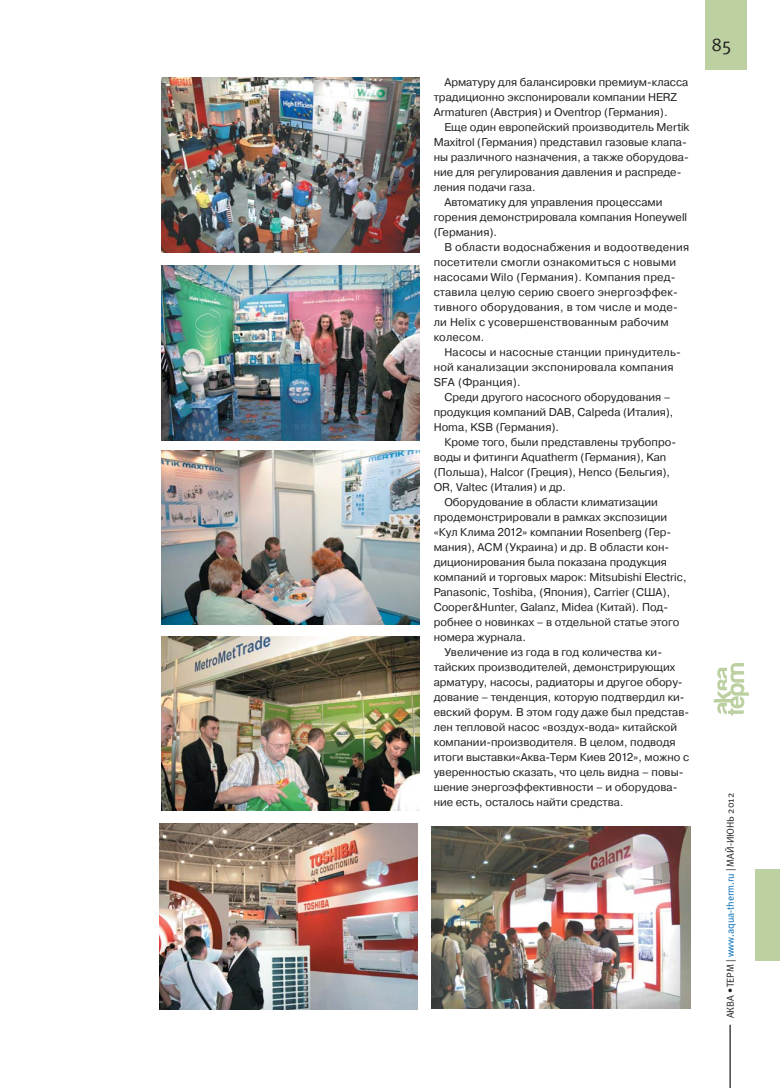
<style>
.page{position:relative;width:780px;height:1088px;background:#fff}
.page>*{position:absolute;margin:0;border:0;box-sizing:border-box;transform-origin:0 0}
.t1{font:18.75px "Meta Normal C";color:#231f20}
.t2{font:11.25px/15px "Pragmatica";color:#231f20}
.t3{font:11.25px "Pragmatica";letter-spacing:.02em;color:#231f20}
.t4{font:10px "Meta Normal C";color:#231f20}
.s1{color:#006cb7}
</style>
<div class="page">
<div style="left:705px;top:1px;width:42px;height:69px;background:#bcd0a1"></div>
<hr style="left:729px;top:1025px;width:1px;height:63px;background:#231f20">
<div style="left:755px;top:870px;width:25px;height:91px;background:#bcd0a1"></div>
<svg style="left:713px;top:663px;width:36px;height:53px"></svg>
<img style="left:161px;top:266px;width:259px;height:174px">
<img style="left:161px;top:78px;width:259px;height:175px">
<img style="left:161px;top:636px;width:259px;height:175px">
<img style="left:159px;top:823px;width:259px;height:186px">
<img style="left:431px;top:826px;width:259px;height:183px">
<img style="left:161px;top:450px;width:259px;height:175px">
<p class="t2" style="left:433px;top:76px;width:256px;text-indent:11px">Арматуру для балансировки премиум-класса традиционно экспонировали компании HERZ<br>Armaturen (Австрия) и Oventrop (Германия).</p>
<p class="t2" style="left:444px;top:121px;width:246px">Еще один европейский производитель Mertik</p>
<p class="t2" style="left:433px;top:136px;width:254px">Maxitrol (Германия) представил газовые клапа-</p>
<p class="t2" style="left:433px;top:151px;width:257px">ны различного назначения, а также оборудова-</p>
<p class="t2" style="left:433px;top:166px;width:249px">ние для регулирования давления и распреде-</p>
<p class="t2" style="left:433px;top:181px;width:103px">ления подачи газа.</p>
<p class="t2" style="left:444px;top:196px;width:220px">Автоматику для управления процессами</p>
<p class="t2" style="left:433px;top:211px;width:255px">горения демонстрировала компания Honeywell</p>
<p class="t2" style="left:433px;top:226px;width:65px">(Германия).</p>
<p class="t3" style="left:444px;top:243px;width:246px">В области водоснабжения и водоотведения</p>
<p class="t3" style="left:433px;top:258px;width:244px">посетители смогли ознакомиться с новыми</p>
<p class="t3" style="left:433px;top:273px;width:243px">насосами Wilo (Германия). Компания пред-</p>
<p class="t3" style="left:433px;top:288px;width:246px">ставила целую серию своего энергоэффек-</p>
<p class="t3" style="left:433px;top:303px;width:246px">тивного оборудования, в том числе и моде-</p>
<p class="t3" style="left:433px;top:318px;width:236px">ли Helix с усовершенствованным рабочим</p>
<p class="t3" style="left:433px;top:333px;width:52px">колесом.</p>
<p class="t3" style="left:444px;top:348px;width:238px">Насосы и насосные станции принудитель-</p>
<p class="t3" style="left:433px;top:363px;width:241px">ной канализации экспонировала компания</p>
<p class="t3" style="left:433px;top:378px;width:88px">SFA (Франция).</p>
<p class="t2" style="left:444px;top:391px;width:228px">Среди другого насосного оборудования –</p>
<p class="t2" style="left:433px;top:406px;width:241px">продукция компаний DAB, Calpeda (Италия),</p>
<p class="t2" style="left:433px;top:421px;width:127px">Homa, KSB (Германия).</p>
<p class="t2" style="left:444px;top:436px;width:233px">Кроме того, были представлены трубопро-</p>
<p class="t2" style="left:433px;top:451px;width:234px">воды и фитинги Aquatherm (Германия), Kan</p>
<p class="t2" style="left:433px;top:466px;width:238px">(Польша), Halcor (Греция), Henco (Бельгия),</p>
<p class="t2" style="left:433px;top:481px;width:134px">OR, Valtec (Италия) и др.</p>
<p class="t2" style="left:444px;top:496px;width:215px">Оборудование в области климатизации</p>
<p class="t2" style="left:433px;top:511px;width:235px">продемонстрировали в рамках экспозиции</p>
<p class="t2" style="left:433px;top:526px;width:239px">«Кул Клима 2012» компании Rosenberg (Гер-</p>
<p class="t2" style="left:433px;top:541px;width:237px">мания), АСМ (Украина) и др. В области кон-</p>
<p class="t2" style="left:433px;top:556px;width:235px">диционирования была показана продукция</p>
<p class="t2" style="left:433px;top:571px;width:254px">компаний и торговых марок: Mitsubishi Electric,</p>
<p class="t2" style="left:433px;top:586px;width:238px">Panasoniс, Toshiba, (Япония), Carrier (США),</p>
<p class="t2" style="left:433px;top:601px;width:236px">Cooper&amp;Hunter, Galanz, Midea (Китай). Под-</p>
<p class="t2" style="left:433px;top:616px;width:247px">робнее о новинках – в отдельной статье этого</p>
<p class="t2" style="left:433px;top:631px;width:94px">номера журнала.</p>
<p class="t2" style="left:444px;top:646px;width:219px">Увеличение из года в год количества ки-</p>
<p class="t2" style="left:433px;top:661px;width:243px">тайских производителей, демонстрирующих</p>
<p class="t2" style="left:433px;top:676px;width:250px">арматуру, насосы, радиаторы и другое обору-</p>
<p class="t2" style="left:433px;top:691px;width:252px">дование – тенденция, которую подтвердил ки-</p>
<p class="t2" style="left:433px;top:706px;width:257px">евский форум. В этом году даже был представ-</p>
<p class="t2" style="left:433px;top:721px;width:245px">лен тепловой насос «воздух-вода» китайской</p>
<p class="t2" style="left:433px;top:736px;width:243px">компании-производителя. В целом, подводя</p>
<p class="t2" style="left:433px;top:751px;width:257px">итоги выставки«Аква-Терм Киев 2012», можно с</p>
<p class="t2" style="left:433px;top:766px;width:251px">уверенностью сказать, что цель видна – повы-</p>
<p class="t2" style="left:433px;top:781px;width:245px">шение энергоэффективности – и оборудова-</p>
<p class="t2" style="left:433px;top:796px;width:191px">ние есть, осталось найти средства.</p>
<h1 class="t1" style="left:711px;top:38px;width:21px">85</h1>
<p class="t4" style="left:726px;top:1018px;width:227px;rotate:-90deg">АКВА •ТЕРМ | <span class="s1">www.aqua-therm.ru</span> | МАЙ-ИЮНЬ 2012</p>
</div>
